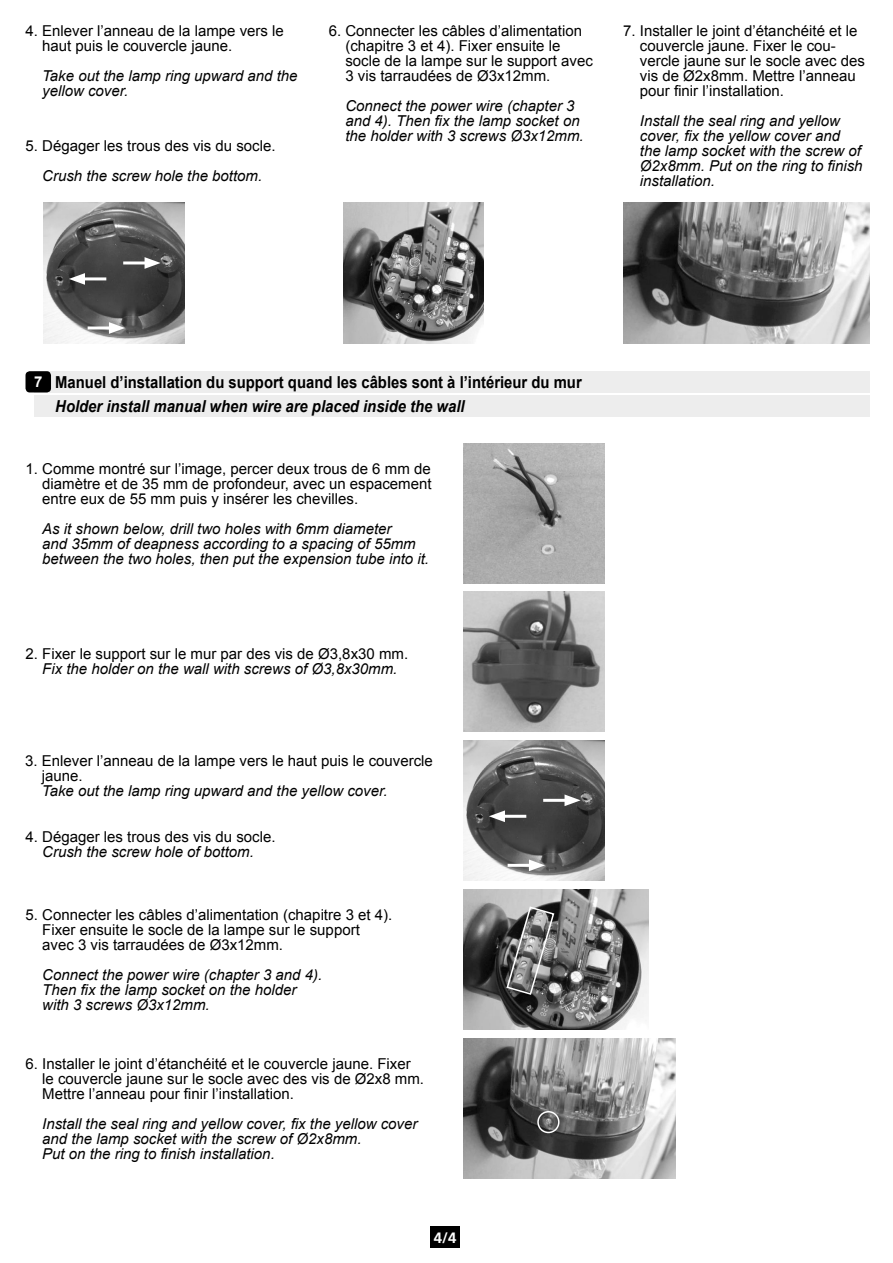
<style>
.page{position:relative;width:893px;height:1263px;background:#fff}
.page>*{position:absolute;margin:0;border:0;box-sizing:border-box;transform-origin:0 0}
.t1{font:700 16.5px "Arial";color:#000;scale:.9 1}
.t2{font:italic 700 16.5px "Arial";color:#000;scale:.9 1}
.t3{font:15px/15px "Arial";color:#000}
.t4{font:italic 15px/15px "Arial";color:#000}
.t5{font:700 15px "Frutiger";color:#fff}
.s1{font-size:15px;color:#fff}
</style>
<div class="page">
<img style="left:623px;top:203px;width:247px;height:140px">
<div style="left:34px;top:371px;width:836px;height:21px;background:#ededed"></div>
<div style="left:26px;top:371px;width:25px;height:21px;background:#000;border-radius:4px"></div>
<img style="left:464px;top:443px;width:140px;height:141px">
<img style="left:464px;top:591px;width:140px;height:140px">
<img style="left:343px;top:203px;width:140px;height:140px">
<img style="left:464px;top:889px;width:185px;height:141px">
<img style="left:464px;top:1038px;width:211px;height:141px">
<svg style="left:506px;top:905px;width:49px;height:91px;background:#7a7a7a"></svg>
<div style="left:537px;top:1111px;width:22px;height:22px;border:2px solid #fff;border-radius:50%"></div>
<img style="left:44px;top:203px;width:140px;height:140px">
<img style="left:464px;top:740px;width:140px;height:140px">
<hr style="left:79px;top:277px;width:27px;height:3px;background:#fff">
<svg style="left:69px;top:273px;width:16px;height:12px"></svg>
<hr style="left:499px;top:815px;width:27px;height:3px;background:#fff">
<svg style="left:489px;top:810px;width:16px;height:12px"></svg>
<hr style="left:123px;top:261px;width:27px;height:3px;background:#fff">
<svg style="left:145px;top:257px;width:16px;height:12px"></svg>
<hr style="left:543px;top:799px;width:27px;height:3px;background:#fff">
<svg style="left:564px;top:794px;width:17px;height:12px"></svg>
<hr style="left:88px;top:326px;width:27px;height:3px;background:#fff">
<svg style="left:109px;top:322px;width:16px;height:12px"></svg>
<hr style="left:508px;top:864px;width:27px;height:3px;background:#fff">
<svg style="left:529px;top:859px;width:16px;height:12px"></svg>
<div style="left:430px;top:1227px;width:30px;height:21px;background:#000"></div>
<div style="left:34px;top:396px;width:836px;height:21px;background:#ededed"></div>
<p class="t3" style="left:42px;top:24px;width:243px;text-indent:-17px">4. Enlever l’anneau de la lampe vers le haut puis le couvercle jaune.</p>
<p class="t4" style="left:42px;top:69px;width:257px">Take out the lamp ring upward and the yellow cover.</p>
<p class="t3" style="left:26px;top:138px;width:252px">5. Dégager les trous des vis du socle.</p>
<p class="t4" style="left:42px;top:168px;width:222px">Crush the screw hole the bottom.</p>
<p class="t3" style="left:345px;top:24px;width:249px;text-indent:-17px">6. Connecter les câbles d’alimentation (chapitre 3 et 4). Fixer ensuite le socle de la lampe sur le support avec 3 vis tarraudées de Ø3x12mm.</p>
<p class="t4" style="left:345px;top:99px;width:240px">Connect the power wire (chapter 3 and 4). Then fix the lamp socket on the holder with 3 screws Ø3x12mm.</p>
<p class="t3" style="left:640px;top:24px;width:227px;text-indent:-17px">7. Installer le joint d’étanchéité et le couvercle jaune. Fixer le cou&shy;vercle jaune sur le socle avec des vis de Ø2x8mm. Mettre l’anneau pour finir l’installation.</p>
<p class="t4" style="left:640px;top:114px;width:224px">Install the seal ring and yellow cover, fix the yellow cover and the lamp socket with the screw of<br>Ø2x8mm. Put on the ring to finish installation.</p>
<p class="t1" style="left:34px;top:371px;width:610px"><span class="s1">7</span> Manuel d’installation du support quand les câbles sont à l’intérieur du mur</p>
<p class="t2" style="left:55px;top:395px;width:456px">Holder install manual when wire are placed inside the wall</p>
<p class="t3" style="left:42px;top:461px;width:391px;text-align:justify;text-indent:-17px">1. Comme montré sur l’image, percer deux trous de 6 mm de diamètre et de 35 mm de profondeur, avec un espacement entre eux de 55 mm puis y insérer les chevilles.</p>
<p class="t4" style="left:42px;top:521px;width:388px">As it shown below, drill two holes with 6mm diameter<br>and 35mm of deapness according to a spacing of 55mm between the two holes, then put the expension tube into it.</p>
<p class="t3" style="left:26px;top:647px;width:384px">2. Fixer le support sur le mur par des vis de Ø3,8x30 mm.</p>
<p class="t4" style="left:42px;top:662px;width:357px">Fix the holder on the wall with screws of Ø3,8x30mm.</p>
<p class="t3" style="left:42px;top:753px;width:393px;text-indent:-17px">3. Enlever l’anneau de la lampe vers le haut puis le couvercle jaune.</p>
<p class="t4" style="left:42px;top:783px;width:347px">Take out the lamp ring upward and the yellow cover.</p>
<p class="t3" style="left:26px;top:829px;width:252px">4. Dégager les trous des vis du socle.</p>
<p class="t4" style="left:42px;top:844px;width:213px">Crush the screw hole of bottom.</p>
<p class="t3" style="left:42px;top:907px;width:352px;text-indent:-17px">5. Connecter les câbles d’alimentation (chapitre 3 et 4).<br>Fixer ensuite le socle de la lampe sur le support avec 3 vis tarraudées de Ø3x12mm.</p>
<p class="t4" style="left:42px;top:967px;width:282px">Connect the power wire (chapter 3 and 4).<br>Then fix the lamp socket on the holder with 3 screws Ø3x12mm.</p>
<p class="t3" style="left:42px;top:1056px;width:383px;text-indent:-17px">6. Installer le joint d’étanchéité et le couvercle jaune. Fixer le couvercle jaune sur le socle avec des vis de Ø2x8 mm.<br>Mettre l’anneau pour finir l’installation.</p>
<p class="t4" style="left:42px;top:1117px;width:377px">Install the seal ring and yellow cover, fix the yellow cover and the lamp socket with the screw of Ø2x8mm.<br>Put on the ring to finish installation.</p>
<p class="t5" style="left:434px;top:1229px;width:24px">4/4</p>
</div>
